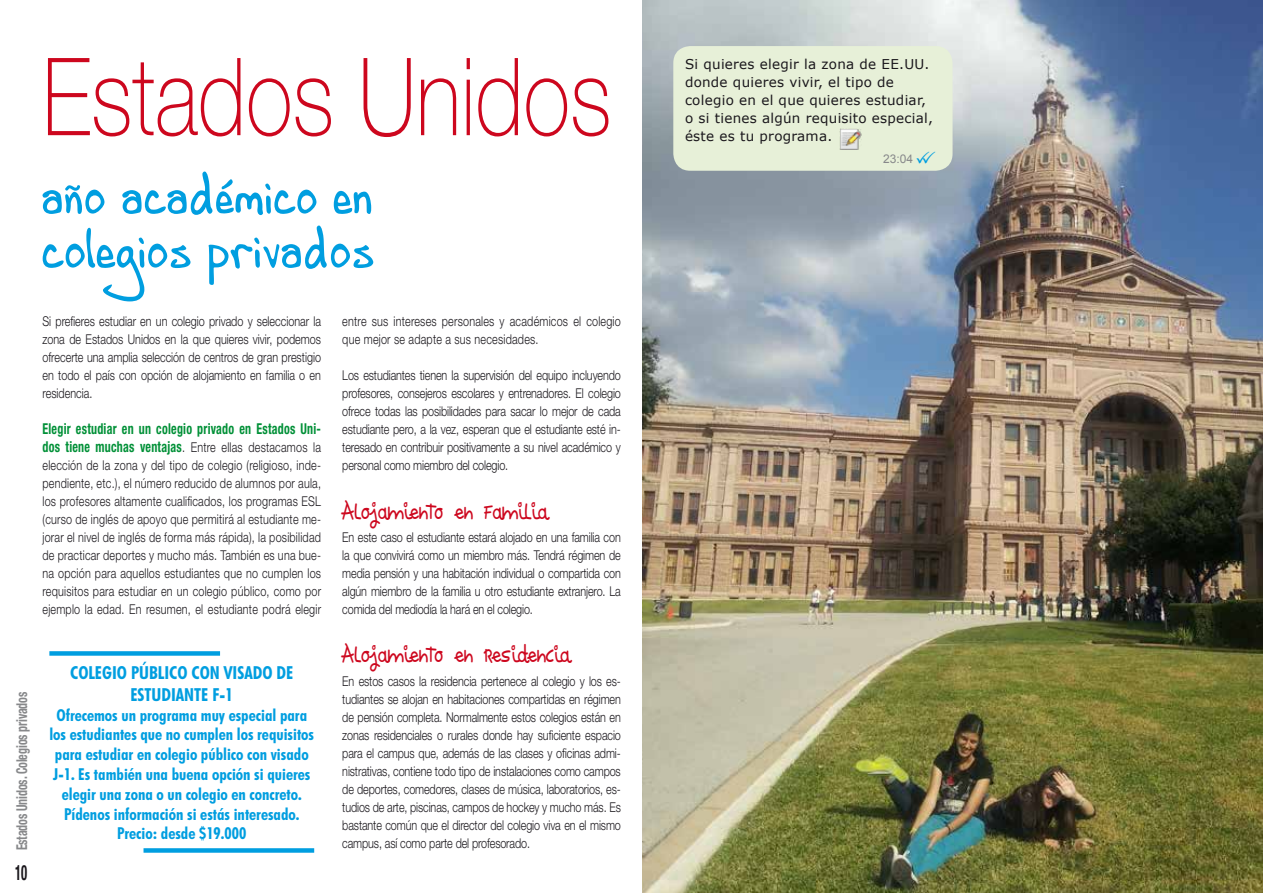
<style>
.page{position:relative;width:1263px;height:893px;background:#fff}
.page>*{position:absolute;margin:0;border:0;box-sizing:border-box;transform-origin:0 0}
.t1{font:100 108px "Helvetica Neue";color:#cd071e;scale:.8 1}
.t2{font:54px/54px "Andrew Script";color:#009ee0}
.t3{font:21px "Anna Beta";letter-spacing:-.01em;color:#cd071e;scale:.8 1}
.t4{font:700 condensed 21px "Helvetica Neue";color:#1a171c;scale:.6 1}
.t5{font:700 condensed 18px/21.6px "Futura BT";color:#009ee0;text-align:center}
.t6{font:700 condensed 16.5px/19.8px "Futura BT";color:#009ee0;text-align:center}
.t7{font:700 condensed 15px "Helvetica Neue";letter-spacing:.02em;color:#009037;scale:.8 1}
.t8{font:700 condensed 15px "Helvetica Neue";letter-spacing:-.01em;color:#87888a;scale:.8 1}
.t9{font:300 13.5px/18px "Helvetica Neue";color:#1a171c;text-align:justify;scale:.8 1}
.t10{font:13.5px/18px "Verdana";letter-spacing:.02em;color:#1a171c}
.t11{font:300 13.5px/18px "Helvetica Neue";letter-spacing:.02em;color:#1a171c;scale:.8 1}
.t12{font:12px "Arial";color:#87888a}
.s1{font-weight:700;font-stretch:condensed;font-size:15px;color:#009037}
</style>
<div class="page">
<div style="left:49px;top:651px;width:171px;height:5px;background:#009ee0"></div>
<div style="left:144px;top:848px;width:170px;height:5px;background:#009ee0"></div>
<img style="left:642px;top:0;width:621px;height:893px">
<div style="left:673px;top:46px;width:279px;height:125px;background:#e7f0d8;border-radius:17px"></div>
<img style="left:840px;top:129px;width:21px;height:21px">
<h1 class="t1" style="left:43px;top:37px;width:713px">Estados Unidos</h1>
<p class="t8" style="left:13px;top:850px;width:200px;rotate:-90deg">Estados Unidos. Colegios privados</p>
<h3 class="t4" style="left:15px;top:860px;width:21px">10</h3>
<h2 class="t2" style="left:43px;top:168px;width:334px">año académico en colegios privados</h2>
<p class="t9" style="left:43px;top:312px;width:350px">Si prefieres estudiar en un colegio privado y seleccionar la zona de Estados Unidos en la que quieres vivir, podemos ofrecerte una amplia selección de centros de gran prestigio en todo el país con opción de alojamiento en familia o en residencia.</p>
<p class="t7" style="left:43px;top:419px;width:350px">Elegir estudiar en un colegio privado en Estados Uni-</p>
<p class="t9" style="left:43px;top:438px;width:350px"><span class="s1">dos tiene muchas ventajas</span>. Entre ellas destacamos la elección de la zona y del tipo de colegio (religioso, inde&shy;pendiente, etc.), el número reducido de alumnos por aula, los profesores altamente cualificados, los programas ESL (curso de inglés de apoyo que permitirá al estudiante me&shy;jorar el nivel de inglés de forma más rápida), la posibilidad de practicar deportes y mucho más. También es una bue&shy;na opción para aquellos estudiantes que no cumplen los requisitos para estudiar en un colegio público, como por ejemplo la edad. En resumen, el estudiante podrá elegir</p>
<h3 class="t5" style="left:70px;top:662px;width:225px">COLEGIO PÚBLICO CON VISADO DE<br>ESTUDIANTE F-1</h3>
<p class="t6" style="left:49px;top:705px;width:266px">Ofrecemos un programa muy especial para los estudiantes que no cumplen los requisitos para estudiar en colegio público con visado J-1. Es también una buena opción si quieres elegir una zona o un colegio en concreto.<br>Pídenos información si estás interesado.<br>Precio: desde $19.000</p>
<p class="t11" style="left:342px;top:312px;width:350px">entre sus intereses personales y académicos el colegio que mejor se adapte a sus necesidades.</p>
<p class="t9" style="left:342px;top:366px;width:350px">Los estudiantes tienen la supervisión del equipo incluyendo profesores, consejeros escolares y entrenadores. El colegio ofrece todas las posibilidades para sacar lo mejor de cada estudiante pero, a la vez, esperan que el estudiante esté in&shy;teresado en contribuir positivamente a su nivel académico y personal como miembro del colegio.</p>
<h3 class="t3" style="left:342px;top:495px;width:259px">Alojamiento en familia</h3>
<p class="t9" style="left:342px;top:528px;width:350px">En este caso el estudiante estará alojado en una familia con la que convivirá como un miembro más. Tendrá régimen de media pensión y una habitación individual o compartida con algún miembro de la familia u otro estudiante extranjero. La comida del mediodía la hará en el colegio.</p>
<h3 class="t3" style="left:342px;top:639px;width:287px">Alojamiento en residencia</h3>
<p class="t9" style="left:342px;top:671px;width:350px">En estos casos la residencia pertenece al colegio y los es&shy;tudiantes se alojan en habitaciones compartidas en régimen de pensión completa. Normalmente estos colegios están en zonas residenciales o rurales donde hay suficiente espacio para el campus que, además de las clases y oficinas admi&shy;nistrativas, contiene todo tipo de instalaciones como campos de deportes, comedores, clases de música, laboratorios, es&shy;tudios de arte, piscinas, campos de hockey y mucho más. Es bastante común que el director del colegio viva en el mismo campus, así como parte del profesorado.</p>
<p class="t10" style="left:685px;top:55px;width:250px">Si quieres elegir la zona de EE.UU. donde quieres vivir, el tipo de colegio en el que quieres estudiar, o si tienes algún requisito especial, éste es tu programa.</p>
<p class="t12" style="left:883px;top:151px;width:32px">23:04</p>
</div>
